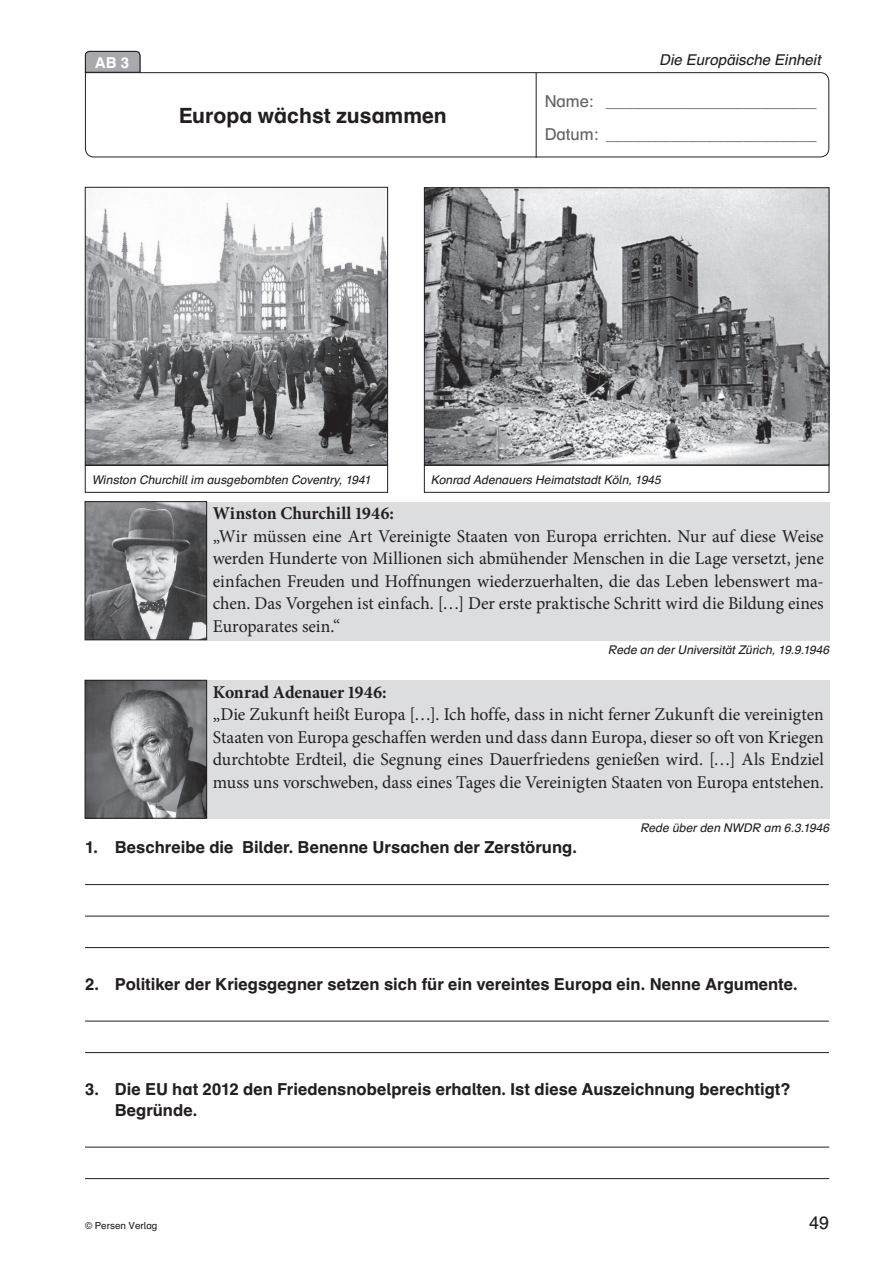
<style>
.page{position:relative;width:893px;height:1263px;background:#fff}
.page>*{position:absolute;margin:0;border:0;box-sizing:border-box;transform-origin:0 0}
.t1{font:700 21px "Auer Schulbuch";color:#231f20}
.Grund{font:18px/22.5px "Minion Pro";letter-spacing:-.005em;color:#231f20;text-align:justify}
.Grund-2{font:700 18px "Minion Pro";letter-spacing:-.005em;color:#231f20}
.t2{font:18px "Auer Schulbuch";color:#231f20}
.Aufgabe{font:700 16.5px "Auer Schulbuch";letter-spacing:.005em;color:#231f20}
.Grund-3{font:700 16.5px/21px "Auer Schulbuch";color:#231f20}
.t3{font:16.5px/33px "Auer Schulbuch";color:#636366}
.t4{font:italic 15px "Auer Schulbuch";color:#231f20}
.t5{font:700 15px "Auer Schulbuch";color:#fff}
.Bildunterschrift{font:italic 12px "Auer Schulbuch";letter-spacing:.005em;color:#231f20}
.Grund-4{font:italic 12px "Auer Schulbuch";letter-spacing:.005em;color:#231f20}
.t6{font:9.75px "Auer Schulbuch";color:#231f20}
</style>
<div class="page">
<svg style="left:85px;top:72px;width:745px;height:86px"></svg>
<hr style="left:536px;top:73px;width:1px;height:85px;background:#231f20">
<svg style="left:85px;top:51px;width:56px;height:22px"></svg>
<hr style="left:85px;top:884px;width:744px;height:1px;background:#231f20">
<hr style="left:85px;top:916px;width:744px;height:1px;background:#231f20">
<hr style="left:85px;top:947px;width:744px;height:1px;background:#231f20">
<hr style="left:85px;top:1021px;width:744px;height:1px;background:#231f20">
<hr style="left:85px;top:1052px;width:744px;height:1px;background:#231f20">
<hr style="left:85px;top:1147px;width:744px;height:1px;background:#231f20">
<hr style="left:85px;top:1178px;width:744px;height:1px;background:#231f20">
<div style="left:207px;top:502px;width:623px;height:138px;background:#dcdddf"></div>
<div style="left:207px;top:680px;width:623px;height:139px;background:#dcdddf"></div>
<img style="left:87px;top:189px;width:299px;height:274px">
<div style="left:85px;top:187px;width:303px;height:278px;border:1px solid #231f20"></div>
<div style="left:85px;top:465px;width:303px;height:27px;border:1px solid #231f20"></div>
<img style="left:426px;top:190px;width:401px;height:273px">
<div style="left:424px;top:188px;width:405px;height:277px;border:1px solid #231f20"></div>
<div style="left:424px;top:465px;width:405px;height:27px;border:1px solid #231f20"></div>
<img style="left:87px;top:503px;width:118px;height:135px">
<div style="left:85px;top:501px;width:122px;height:139px;border:1px solid #231f20"></div>
<img style="left:87px;top:682px;width:118px;height:134px">
<div style="left:85px;top:680px;width:122px;height:138px;border:1px solid #231f20"></div>
<p class="t5" style="left:95px;top:53px;width:36px">AB 3</p>
<p class="t4" style="left:659px;top:51px;width:163px">Die Europäische Einheit</p>
<p class="t5" style="left:121px;top:53px;width:10px">1</p>
<p class="t1" style="left:178px;top:102px;width:270px">Europa wächst zusammen</p>
<p class="t3" style="left:545px;top:84px;width:274px">Name: _______________________<br>Datum: _______________________</p>
<p class="Bildunterschrift" style="left:92px;top:472px;width:280px">Winston Churchill im ausgebombten Coventry, 1941</p>
<p class="Bildunterschrift" style="left:431px;top:472px;width:231px">Konrad Adenauers Heimatstadt Köln, 1945</p>
<p class="Grund-2" style="left:213px;top:501px;width:183px">Winston Churchill 1946:</p>
<p class="Grund" style="left:213px;top:525px;width:612px">„Wir müssen eine Art Vereinigte Staaten von Europa errichten. Nur auf diese Weise werden Hunderte von Millionen sich abmühender Menschen in die Lage versetzt, jene einfachen Freuden und Hoffnungen wiederzuerhalten, die das Leben lebenswert ma&shy;chen. Das Vorgehen ist einfach. […] Der erste praktische Schritt wird die Bildung eines Europarates sein.“</p>
<p class="Grund-4" style="left:608px;top:642px;width:223px">Rede an der Universität Zürich, 19.9.1946</p>
<p class="Grund-2" style="left:213px;top:679px;width:175px">Konrad Adenauer 1946:</p>
<p class="Grund" style="left:213px;top:703px;width:612px">„Die Zukunft heißt Europa […]. Ich hoffe, dass in nicht ferner Zukunft die vereinigten Staaten von Europa geschaffen werden und dass dann Europa, dieser so oft von Kriegen durchtobte Erdteil, die Segnung eines Dauerfriedens genießen wird. […] Als Endziel muss uns vorschweben, dass eines Tages die Vereinigten Staaten von Europa entstehen.</p>
<p class="Grund-4" style="left:640px;top:820px;width:191px">Rede über den NWDR am 6.3.1946</p>
<p class="Aufgabe" style="left:85px;top:837px;width:494px">1. Beschreibe die Bilder. Benenne Ursachen der Zerstörung.</p>
<p class="Aufgabe" style="left:85px;top:973px;width:714px">2. Politiker der Kriegsgegner setzen sich für ein vereintes Europa ein. Nenne Argumente.</p>
<p class="Grund-3" style="left:115px;top:1078px;width:677px;text-indent:-30px">3. Die EU hat 2012 den Friedensnobelpreis erhalten. Ist diese Auszeichnung berechtigt?<br>Begründe.</p>
<p class="t6" style="left:85px;top:1219px;width:74px">© Persen Verlag</p>
<p class="t2" style="left:809px;top:1211px;width:22px">49</p>
</div>
